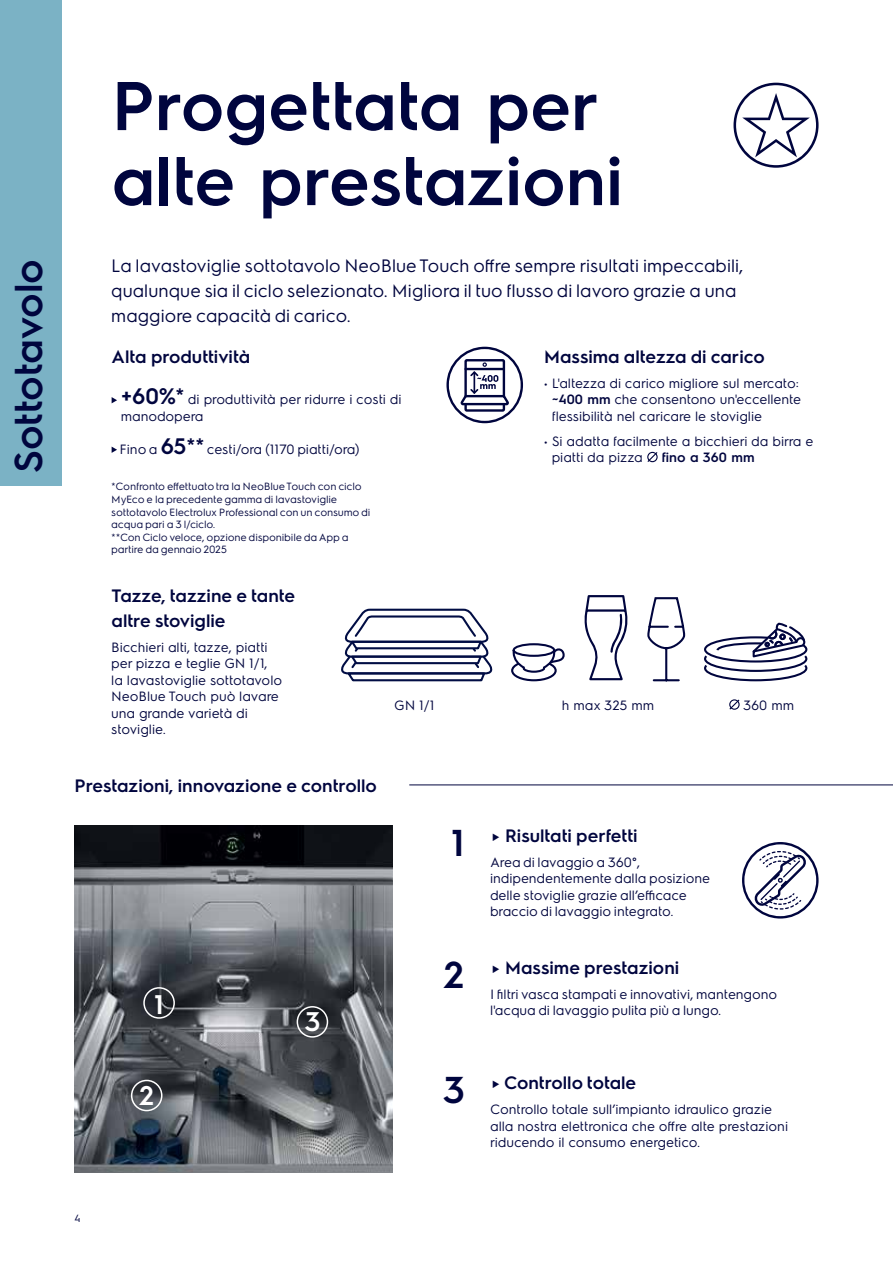
<style>
.page{position:relative;width:893px;height:1263px;background:#fff}
.page>*{position:absolute;margin:0;border:0;box-sizing:border-box;transform-origin:0 0}
.t1{font:600 69px/75px "Electrolux Sans";color:#00053e}
.t2{font:600 39px "Electrolux Sans";color:#00053e}
.t3{font:600 37.5px "Electrolux Sans";color:#00053e}
.t4{font:600 27px "Electrolux Sans";color:#fff}
.t5{font:18px/24.8px "Electrolux Sans";color:#00053e}
.t6{font:600 18px/24.8px "Electrolux Sans";color:#00053e}
.t7{font:13.5px/16.5px "Electrolux Sans";color:#00053e}
.t8{font:600 13.5px "Electrolux Sans";color:#00053e}
.t9{font:10.5px/12.6px "Electrolux Sans";color:#00053e}
.s1{font-weight:600;font-size:22.5px}
.s2{font-weight:600}
</style>
<div class="page">
<img style="left:74px;top:825px;width:318px;height:347px">
<svg style="left:446px;top:347px;width:77px;height:76px"></svg>
<svg style="left:742px;top:842px;width:77px;height:76px"></svg>
<hr style="left:409px;top:785px;width:484px;height:1px;background:#00053e">
<svg style="left:647px;top:451px;width:11px;height:12px"></svg>
<svg style="left:729px;top:699px;width:11px;height:11px"></svg>
<svg style="left:112px;top:397px;width:5px;height:6px"></svg>
<svg style="left:112px;top:447px;width:5px;height:6px"></svg>
<svg style="left:647px;top:597px;width:38px;height:85px"></svg>
<svg style="left:511px;top:643px;width:54px;height:39px"></svg>
<svg style="left:584px;top:595px;width:44px;height:85px"></svg>
<svg style="left:704px;top:624px;width:104px;height:58px"></svg>
<svg style="left:341px;top:608px;width:152px;height:74px"></svg>
<div style="left:0;top:0;width:62px;height:486px;background:#7bb2c5"></div>
<div style="left:143px;top:987px;width:32px;height:32px;border:2px solid #fff;border-radius:50%"></div>
<div style="left:131px;top:1080px;width:31px;height:31px;border:2px solid #fff;border-radius:50%"></div>
<div style="left:297px;top:1006px;width:31px;height:32px;border:2px solid #fff;border-radius:50%"></div>
<svg style="left:733px;top:83px;width:86px;height:85px"></svg>
<h2 class="t2" style="left:1px;top:473px;width:215px;rotate:-90deg">Sottotavolo</h2>
<h1 class="t1" style="left:112px;top:64px;width:513px">Progettata per alte prestazioni</h1>
<h3 class="t5" style="left:112px;top:253px;width:634px">La lavastoviglie sottotavolo NeoBlue Touch offre sempre risultati impeccabili, qualunque sia il ciclo selezionato. Migliora il tuo flusso di lavoro grazie a una maggiore capacità di carico.</h3>
<h3 class="t6" style="left:112px;top:343px;width:140px">Alta produttività</h3>
<p class="t7" style="left:121px;top:391px;width:282px"><span class="s1">+60%*</span> di produttività per ridurre i costi di manodopera</p>
<p class="t7" style="left:120px;top:440px;width:242px">Fino a <span class="s1">65**</span> cesti/ora (1170 piatti/ora)</p>
<p class="t9" style="left:112px;top:480px;width:260px">*Confronto effettuato tra la NeoBlue Touch con ciclo MyEco e la precedente gamma di lavastoviglie sottotavolo Electrolux Professional con un consumo di acqua pari a 3 l/ciclo.<br>**Con Ciclo veloce, opzione disponibile da App a partire da gennaio 2025</p>
<h3 class="t6" style="left:544px;top:343px;width:222px">Massima altezza di carico</h3>
<p class="t7" style="left:552px;top:374px;width:251px;text-indent:-8px">• L'altezza di carico migliore sul mercato: <span class="s2">~400 mm</span> che consentono un'eccellente flessibilità nel caricare le stoviglie</p>
<p class="t7" style="left:552px;top:432px;width:263px;text-indent:-8px">• Si adatta facilmente a bicchieri da birra e piatti da pizza</p>
<p class="t8" style="left:662px;top:448px;width:95px">fino a 360 mm</p>
<h3 class="t6" style="left:112px;top:583px;width:185px">Tazze, tazzine e tante altre stoviglie</h3>
<p class="t7" style="left:112px;top:638px;width:172px">Bicchieri alti, tazze, piatti per pizza e teglie GN 1/1, la lavastoviglie sottotavolo<br>NeoBlue Touch può lavare una grande varietà di stoviglie.</p>
<h3 class="t6" style="left:74px;top:772px;width:304px">Prestazioni, innovazione e controllo</h3>
<h3 class="t4" style="left:154px;top:985px;width:11px">1</h3>
<h3 class="t4" style="left:139px;top:1076px;width:17px">2</h3>
<h3 class="t4" style="left:305px;top:1003px;width:17px">3</h3>
<p class="t7" style="left:395px;top:696px;width:42px">GN 1/1</p>
<p class="t7" style="left:562px;top:696px;width:94px">h max 325 mm</p>
<p class="t7" style="left:743px;top:696px;width:52px">360 mm</p>
<h3 class="t3" style="left:451px;top:816px;width:15px">1</h3>
<h3 class="t6" style="left:490px;top:822px;width:149px">► Risultati perfetti</h3>
<p class="t7" style="left:490px;top:853px;width:222px">Area di lavaggio a 360°, indipendentemente dalla posizione delle stoviglie grazie all’efficace braccio di lavaggio integrato.</p>
<h3 class="t3" style="left:443px;top:948px;width:22px">2</h3>
<h3 class="t6" style="left:490px;top:954px;width:190px">► Massime prestazioni</h3>
<p class="t7" style="left:490px;top:985px;width:289px">I filtri vasca stampati e innovativi, mantengono l'acqua di lavaggio pulita più a lungo.</p>
<h3 class="t3" style="left:443px;top:1064px;width:23px">3</h3>
<h3 class="t6" style="left:490px;top:1069px;width:147px">► Controllo totale</h3>
<p class="t7" style="left:490px;top:1100px;width:299px">Controllo totale sull’impianto idraulico grazie alla nostra elettronica che offre alte prestazioni riducendo il consumo energetico.</p>
<p class="t9" style="left:74px;top:1211px;width:8px">4</p>
</div>
